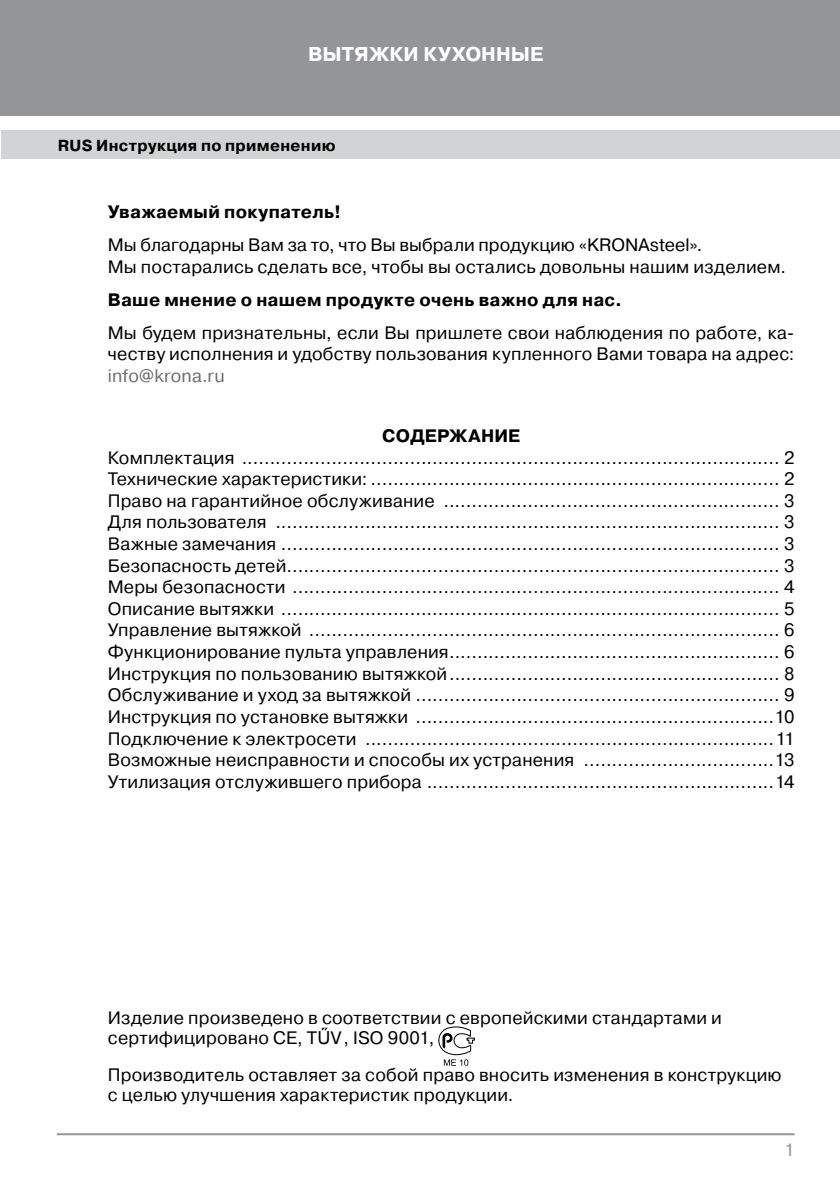
<style>
.page{position:relative;width:840px;height:1191px;background:#fff}
.page>*{position:absolute;margin:0;border:0;box-sizing:border-box;transform-origin:0 0}
.t1{font:700 20px "Pragmatica C";letter-spacing:.005em;color:#fff}
.t2{font:18px/21.6px "Pragmatica C";letter-spacing:.01em;color:#000}
.t3{font:700 18px "Pragmatica C";letter-spacing:.015em;color:#000}
.t4{font:18px "Pragmatica C";letter-spacing:.01em;color:#6d6e71}
.t5{font:18px "Pragmatica C";color:#939598}
.t6{font:700 16px "Pragmatica C";letter-spacing:.02em;color:#000}
.s1{font-family:"Arial"}
</style>
<div class="page">
<div style="left:0;top:0;width:839px;height:116px;background:#939598"></div>
<div style="left:1px;top:130px;width:838px;height:29px;background:#d1d3d4"></div>
<hr style="left:57px;top:1133px;width:737px;height:2px;background:#939598">
<svg style="left:438px;top:1026px;width:37px;height:39px"></svg>
<p class="t1" style="left:308px;top:43px;width:236px">ВЫТЯЖКИ КУХОННЫЕ</p>
<p class="t6" style="left:58px;top:136px;width:279px">RUS Инструкция по применению</p>
<p class="t3" style="left:108px;top:202px;width:234px">Уважаемый покупатель!</p>
<p class="t2" style="left:108px;top:234px;width:679px">Мы благодарны Вам за то, что Вы выбрали продукцию «KRONAsteel».<br>Мы постарались сделать все, чтобы вы остались довольны нашим изделием.</p>
<p class="t3" style="left:108px;top:289px;width:515px">Ваше мнение о нашем продукте очень важно для нас.</p>
<p class="t2" style="left:108px;top:322px;width:687px">Мы будем признательны, если Вы пришлете свои наблюдения по работе, ка&shy;честву исполнения и удобству пользования купленного Вами товара на адрес:</p>
<p class="t4" style="left:108px;top:365px;width:118px">info@krona.ru</p>
<p class="t3" style="left:382px;top:426px;width:139px">СОДЕРЖАНИЕ</p>
<p class="t2" style="left:108px;top:447px;width:688px;text-align:justify">Комплектация ................................................................................................ 2<br>Технические характеристики: ......................................................................... 2<br>Право на гарантийное обслуживание ............................................................ 3<br>Для пользователя .......................................................................................... 3<br>Важные замечания ......................................................................................... 3<br>Безопасность детей........................................................................................ 3<br>Меры безопасности ....................................................................................... 4<br>Описание вытяжки ......................................................................................... 5<br>Управление вытяжкой .................................................................................... 6<br>Функционирование пульта управления........................................................... 6<br>Инструкция по пользованию вытяжкой........................................................... 8<br>Обслуживание и уход за вытяжкой ................................................................. 9<br>Инструкция по установке вытяжки ................................................................10<br>Подключение к электросети .........................................................................11<br>Возможные неисправности и способы их устранения ..................................13<br>Утилизация отслужившего прибора ..............................................................14</p>
<p class="t2" style="left:108px;top:1007px;width:615px;line-height:20px">Изделие произведено в соответствии с европейскими стандартами и сертифицировано СЕ, T<span class="s1">Ű</span>V , ISO 9001,</p>
<p class="t2" style="left:108px;top:1064px;width:675px;line-height:20px">Производитель оставляет за собой право вносить изменения в конструкцию с целью улучшения характеристик продукции.</p>
<p class="t5" style="left:783px;top:1139px;width:12px">1</p>
</div>
